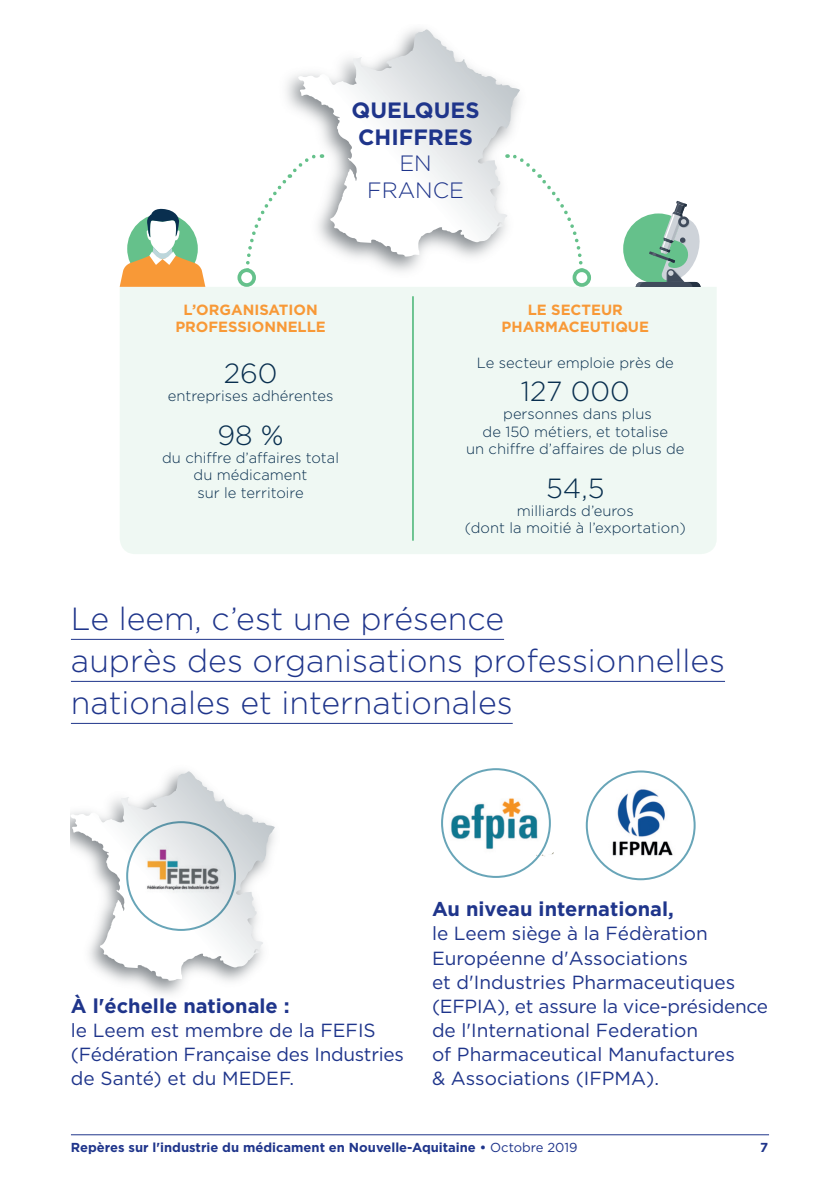
<style>
.page{position:relative;width:840px;height:1191px;background:#fff}
.page>*{position:absolute;margin:0;border:0;box-sizing:border-box;transform-origin:0 0}
.t1{font:300 32px/42px "Gotham";color:#1f358b}
.t2{font:300 27.6px "Gotham";color:#092f4f}
.t3{font:700 22.2px/26.6px "Gotham";color:#1f358b}
.t4{font:300 22.2px/26.6px "Gotham";color:#1f358b;text-align:center}
.t5{font:700 20px "Gotham";color:#1f358b}
.t6{font:19px/24px "Gotham";color:#1f358b}
.t7{font:300 14.8px/17.8px "Gotham";color:#092f4f;text-align:center}
.t8{font:700 14.8px/17.8px "Gotham";color:#f89937;text-align:center}
.t9{font:700 13px "Gotham";color:#1f358b}
.s1{font-weight:400}
</style>
<div class="page">
<hr style="left:71px;top:1134px;width:697px;height:1px;background:#1f358b">
<hr style="left:71px;top:639px;width:433px;height:1px;background:#1f358b">
<hr style="left:71px;top:681px;width:653px;height:1px;background:#1f358b">
<hr style="left:71px;top:723px;width:441px;height:1px;background:#1f358b">
<img style="left:89px;top:946px;width:174px;height:49px">
<svg style="left:71px;top:770px;width:204px;height:176px"></svg>
<img style="left:442px;top:790px;width:107px;height:66px">
<div style="left:441px;top:768px;width:109px;height:110px;border:2px solid #68a5b8;border-radius:50%"></div>
<img style="left:604px;top:784px;width:76px;height:72px">
<div style="left:585px;top:770px;width:110px;height:110px;border:2px solid #68a5b8;border-radius:50%"></div>
<div style="left:120px;top:287px;width:596px;height:267px;background:#eff8f3"></div>
<hr style="left:412px;top:296px;width:1px;height:244px;background:#65c18b">
<div style="left:237px;top:268px;width:19px;height:19px;border:4px solid #65c18b;border-radius:50%"></div>
<svg style="left:243px;top:28px;width:340px;height:244px"></svg>
<div style="left:572px;top:268px;width:18px;height:19px;border:4px solid #65c18b;border-radius:50%"></div>
<svg style="left:622px;top:213px;width:71px;height:71px"></svg>
<svg style="left:120px;top:208px;width:85px;height:79px"></svg>
<svg style="left:635px;top:201px;width:66px;height:86px"></svg>
<p class="t3" style="left:351px;top:97px;width:129px">QUELQUES<br>CHIFFRES</p>
<p class="t4" style="left:367px;top:150px;width:98px">EN<br>FRANCE</p>
<p class="t8" style="left:175px;top:301px;width:152px">L’ORGANISATION<br>PROFESSIONNELLE</p>
<h2 class="t2" style="left:223px;top:358px;width:55px">260</h2>
<p class="t7" style="left:168px;top:387px;width:167px">entreprises adhérentes</p>
<h2 class="t2" style="left:217px;top:419px;width:68px">98 %</h2>
<p class="t7" style="left:162px;top:448px;width:178px">du chiffre d’affaires total du médicament<br>sur le territoire</p>
<p class="t8" style="left:501px;top:301px;width:149px">LE SECTEUR<br>PHARMACEUTIQUE</p>
<p class="t7" style="left:476px;top:354px;width:198px">Le secteur emploie près de</p>
<h2 class="t2" style="left:520px;top:375px;width:110px">127 000</h2>
<p class="t7" style="left:466px;top:405px;width:220px">personnes dans plus<br>de 150 métiers, et totalise<br>un chiffre d’affaires de plus de</p>
<h2 class="t2" style="left:546px;top:472px;width:60px">54,5</h2>
<p class="t7" style="left:464px;top:502px;width:222px">milliards d’euros<br>(dont la moitié à l’exportation)</p>
<h1 class="t1" style="left:71px;top:597px;width:655px">Le leem, c’est une présence<br>auprès des organisations professionnelles nationales et internationales</h1>
<p class="t5" style="left:71px;top:994px;width:220px">À l'échelle nationale :</p>
<p class="t6" style="left:71px;top:1019px;width:334px">le Leem est membre de la FEFIS (Fédération Française des Industries de Santé) et du MEDEF.</p>
<p class="t5" style="left:432px;top:898px;width:243px">Au niveau international,</p>
<p class="t6" style="left:432px;top:923px;width:337px">le Leem siège à la Fédèration<br>Européenne d'Associations<br>et d'Industries Pharmaceutiques (EFPIA), et assure la vice-présidence de l'International Federation<br>of Pharmaceutical Manufactures<br>&amp; Associations (IFPMA).</p>
<p class="t9" style="left:71px;top:1140px;width:508px">Repères sur l'industrie du médicament en Nouvelle-Aquitaine • <span class="s1">Octobre 2019</span></p>
<p class="t9" style="left:759px;top:1140px;width:10px">7</p>
</div>
